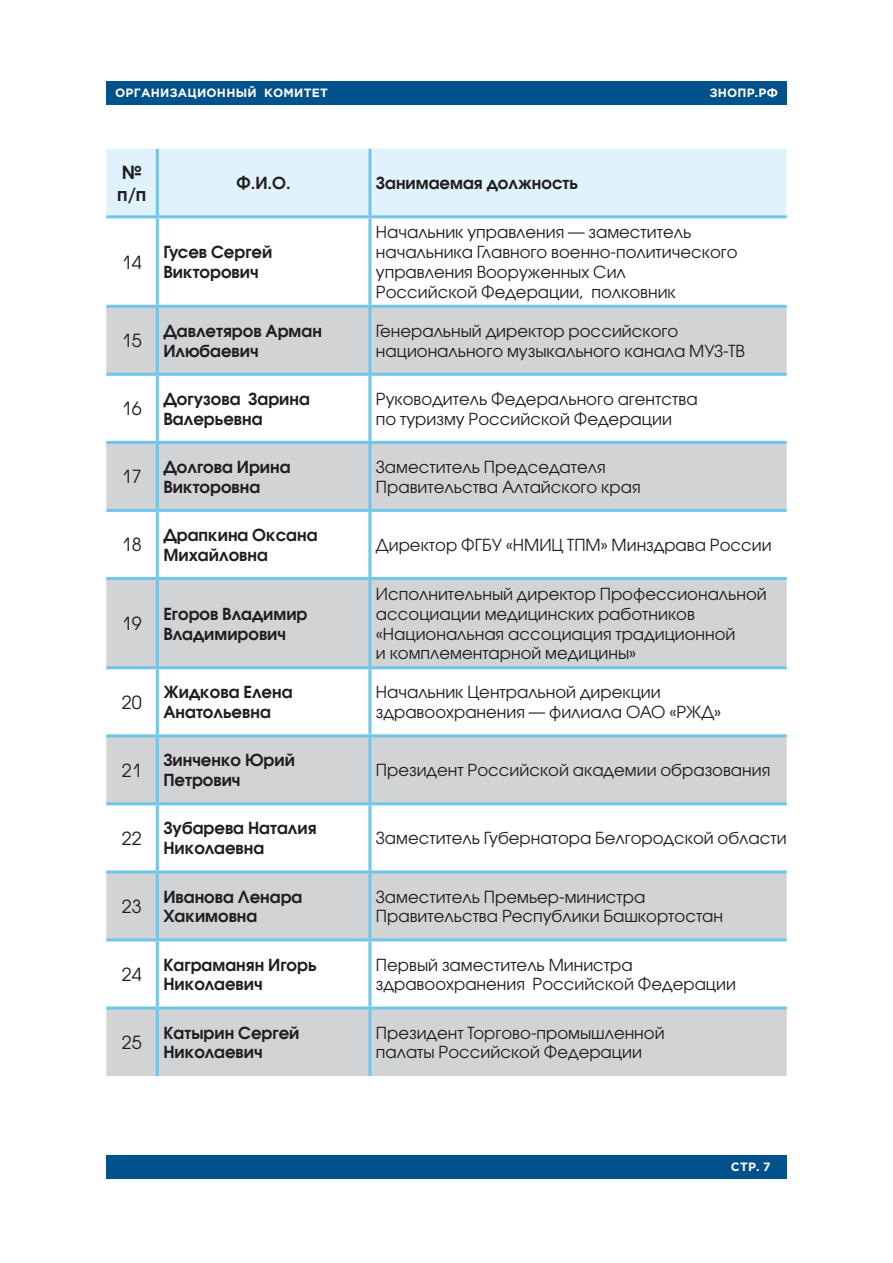
<style>
.page{position:relative;width:893px;height:1263px;background:#fff}
.page>*{position:absolute;margin:0;border:0;box-sizing:border-box;transform-origin:0 0}
.t1{font:18px "Avant Garde Gothic C";color:#221e1f}
.t2{font:700 18px/21.6px "Avant Garde Gothic C";color:#221e1f}
.t3{font:16.5px/19.8px "Avant Garde Gothic C";color:#221e1f}
.t4{font:700 16.5px/19.8px "Avant Garde Gothic C";color:#221e1f}
.t5{font:700 12px "Gotham Pro";letter-spacing:.02em;color:#fff}
</style>
<div class="page">
<div style="left:106px;top:1155px;width:681px;height:24px;background:#00528c"></div>
<div style="left:106px;top:81px;width:681px;height:23px;background:#00528c"></div>
<div style="left:106px;top:149px;width:681px;height:66px;background:#e0f2fb"></div>
<svg style="left:106px;top:308px;width:681px;height:768px;fill:#d1d3d4"></svg>
<hr style="left:156px;top:149px;width:3px;height:66px;background:#6fc6e9">
<hr style="left:368px;top:149px;width:3px;height:66px;background:#6fc6e9">
<hr style="left:106px;top:215px;width:51px;height:3px;background:#6fc6e9">
<hr style="left:157px;top:215px;width:213px;height:3px;background:#6fc6e9">
<hr style="left:370px;top:215px;width:417px;height:3px;background:#6fc6e9">
<hr style="left:157px;top:802px;width:213px;height:3px;background:#6fc6e9">
<hr style="left:370px;top:802px;width:417px;height:3px;background:#6fc6e9">
<hr style="left:106px;top:870px;width:51px;height:3px;background:#6fc6e9">
<hr style="left:157px;top:938px;width:213px;height:3px;background:#6fc6e9">
<hr style="left:370px;top:938px;width:417px;height:3px;background:#6fc6e9">
<hr style="left:106px;top:1006px;width:51px;height:3px;background:#6fc6e9">
<hr style="left:157px;top:1006px;width:213px;height:3px;background:#6fc6e9">
<hr style="left:370px;top:1006px;width:417px;height:3px;background:#6fc6e9">
<hr style="left:156px;top:218px;width:3px;height:87px;background:#6fc6e9">
<hr style="left:368px;top:218px;width:3px;height:87px;background:#6fc6e9">
<hr style="left:106px;top:305px;width:51px;height:3px;background:#6fc6e9">
<hr style="left:157px;top:305px;width:213px;height:3px;background:#6fc6e9">
<hr style="left:156px;top:308px;width:3px;height:65px;background:#6fc6e9">
<hr style="left:370px;top:305px;width:417px;height:3px;background:#6fc6e9">
<hr style="left:368px;top:308px;width:3px;height:65px;background:#6fc6e9">
<hr style="left:106px;top:373px;width:51px;height:3px;background:#6fc6e9">
<hr style="left:157px;top:373px;width:213px;height:3px;background:#6fc6e9">
<hr style="left:156px;top:376px;width:3px;height:65px;background:#6fc6e9">
<hr style="left:370px;top:373px;width:417px;height:3px;background:#6fc6e9">
<hr style="left:368px;top:376px;width:3px;height:65px;background:#6fc6e9">
<hr style="left:106px;top:441px;width:51px;height:3px;background:#6fc6e9">
<hr style="left:157px;top:441px;width:213px;height:3px;background:#6fc6e9">
<hr style="left:156px;top:444px;width:3px;height:65px;background:#6fc6e9">
<hr style="left:370px;top:441px;width:417px;height:3px;background:#6fc6e9">
<hr style="left:368px;top:444px;width:3px;height:65px;background:#6fc6e9">
<hr style="left:106px;top:509px;width:51px;height:3px;background:#6fc6e9">
<hr style="left:157px;top:509px;width:213px;height:3px;background:#6fc6e9">
<hr style="left:156px;top:512px;width:3px;height:65px;background:#6fc6e9">
<hr style="left:370px;top:509px;width:417px;height:3px;background:#6fc6e9">
<hr style="left:368px;top:512px;width:3px;height:65px;background:#6fc6e9">
<hr style="left:106px;top:577px;width:51px;height:3px;background:#6fc6e9">
<hr style="left:157px;top:577px;width:213px;height:3px;background:#6fc6e9">
<hr style="left:156px;top:580px;width:3px;height:86px;background:#6fc6e9">
<hr style="left:370px;top:577px;width:417px;height:3px;background:#6fc6e9">
<hr style="left:368px;top:580px;width:3px;height:86px;background:#6fc6e9">
<hr style="left:106px;top:666px;width:51px;height:3px;background:#6fc6e9">
<hr style="left:157px;top:666px;width:213px;height:3px;background:#6fc6e9">
<hr style="left:156px;top:669px;width:3px;height:65px;background:#6fc6e9">
<hr style="left:370px;top:666px;width:417px;height:3px;background:#6fc6e9">
<hr style="left:368px;top:669px;width:3px;height:65px;background:#6fc6e9">
<hr style="left:106px;top:734px;width:51px;height:3px;background:#6fc6e9">
<hr style="left:157px;top:734px;width:213px;height:3px;background:#6fc6e9">
<hr style="left:156px;top:737px;width:3px;height:65px;background:#6fc6e9">
<hr style="left:370px;top:734px;width:417px;height:3px;background:#6fc6e9">
<hr style="left:368px;top:737px;width:3px;height:65px;background:#6fc6e9">
<hr style="left:106px;top:802px;width:51px;height:3px;background:#6fc6e9">
<hr style="left:156px;top:805px;width:3px;height:65px;background:#6fc6e9">
<hr style="left:368px;top:805px;width:3px;height:65px;background:#6fc6e9">
<hr style="left:157px;top:870px;width:213px;height:3px;background:#6fc6e9">
<hr style="left:156px;top:873px;width:3px;height:65px;background:#6fc6e9">
<hr style="left:370px;top:870px;width:417px;height:3px;background:#6fc6e9">
<hr style="left:368px;top:873px;width:3px;height:65px;background:#6fc6e9">
<hr style="left:106px;top:938px;width:51px;height:3px;background:#6fc6e9">
<hr style="left:156px;top:941px;width:3px;height:65px;background:#6fc6e9">
<hr style="left:368px;top:941px;width:3px;height:65px;background:#6fc6e9">
<hr style="left:156px;top:1009px;width:3px;height:67px;background:#6fc6e9">
<hr style="left:368px;top:1009px;width:3px;height:67px;background:#6fc6e9">
<p class="t5" style="left:115px;top:86px;width:214px">ОРГАНИЗАЦИОННЫЙ КОМИТЕТ</p>
<p class="t5" style="left:710px;top:86px;width:70px">ЗНОПР.РФ</p>
<p class="t2" style="left:117px;top:161px;width:31px">№ п/п</p>
<p class="t4" style="left:237px;top:173px;width:56px">Ф.И.О.</p>
<p class="t4" style="left:376px;top:173px;width:204px">Занимаемая должность</p>
<p class="t1" style="left:122px;top:251px;width:21px">14</p>
<p class="t4" style="left:163px;top:242px;width:111px">Гусев Сергей<br>Викторович</p>
<p class="t3" style="left:376px;top:222px;width:363px">Начальник управления — заместитель начальника Главного военно-политического управления Вооруженных Сил<br>Российской Федерации, полковник</p>
<p class="t1" style="left:122px;top:330px;width:21px">15</p>
<p class="t4" style="left:163px;top:321px;width:160px">Давлетяров Арман<br>Илюбаевич</p>
<p class="t3" style="left:376px;top:321px;width:371px">Генеральный директор российского национального музыкального канала МУЗ-ТВ</p>
<p class="t1" style="left:122px;top:398px;width:21px">16</p>
<p class="t4" style="left:163px;top:389px;width:148px">Догузова Зарина<br>Валерьевна</p>
<p class="t3" style="left:376px;top:389px;width:323px">Руководитель Федерального агентства по туризму Российской Федерации</p>
<p class="t1" style="left:122px;top:466px;width:21px">17</p>
<p class="t4" style="left:163px;top:457px;width:129px">Долгова Ирина<br>Викторовна</p>
<p class="t3" style="left:376px;top:457px;width:266px">Заместитель Председателя<br>Правительства Алтайского края</p>
<p class="t1" style="left:122px;top:534px;width:21px">18</p>
<p class="t4" style="left:163px;top:525px;width:156px">Драпкина Оксана<br>Михайловна</p>
<p class="t3" style="left:376px;top:535px;width:397px">Директор ФГБУ «НМИЦ ТПМ» Минздрава России</p>
<p class="t1" style="left:122px;top:613px;width:21px">19</p>
<p class="t4" style="left:163px;top:603px;width:146px">Егоров Владимир<br>Владимирович</p>
<p class="t3" style="left:376px;top:584px;width:392px">Исполнительный директор Профессиональной ассоциации медицинских работников «Национальная ассоциация традиционной<br>и комплементарной медицины»</p>
<p class="t1" style="left:122px;top:692px;width:21px">20</p>
<p class="t4" style="left:163px;top:682px;width:131px">Жидкова Елена<br>Анатольевна</p>
<p class="t3" style="left:376px;top:682px;width:347px">Начальник Центральной дирекции здравоохранения — филиала ОАО «РЖД»</p>
<p class="t1" style="left:122px;top:760px;width:21px">21</p>
<p class="t4" style="left:163px;top:750px;width:133px">Зинченко Юрий<br>Петрович</p>
<p class="t3" style="left:376px;top:760px;width:396px">Президент Российской академии образования</p>
<p class="t1" style="left:122px;top:828px;width:21px">22</p>
<p class="t4" style="left:163px;top:818px;width:155px">Зубарева Наталия<br>Николаевна</p>
<p class="t3" style="left:376px;top:828px;width:412px">Заместитель Губернатора Белгородской области</p>
<p class="t1" style="left:122px;top:896px;width:21px">23</p>
<p class="t4" style="left:163px;top:886px;width:141px">Иванова Ленара<br>Хакимовна</p>
<p class="t3" style="left:376px;top:886px;width:349px">Заместитель Премьер-министра<br>Правительства Республики Башкортостан</p>
<p class="t1" style="left:122px;top:964px;width:21px">24</p>
<p class="t4" style="left:163px;top:954px;width:155px">Каграманян Игорь<br>Николаевич</p>
<p class="t3" style="left:376px;top:954px;width:361px">Первый заместитель Министра здравоохранения Российской Федерации</p>
<p class="t1" style="left:122px;top:1032px;width:21px">25</p>
<p class="t4" style="left:163px;top:1022px;width:138px">Катырин Сергей<br>Николаевич</p>
<p class="t3" style="left:376px;top:1023px;width:290px">Президент Торгово-промышленной палаты Российской Федерации</p>
<p class="t5" style="left:731px;top:1160px;width:41px">СТР. 7</p>
</div>
